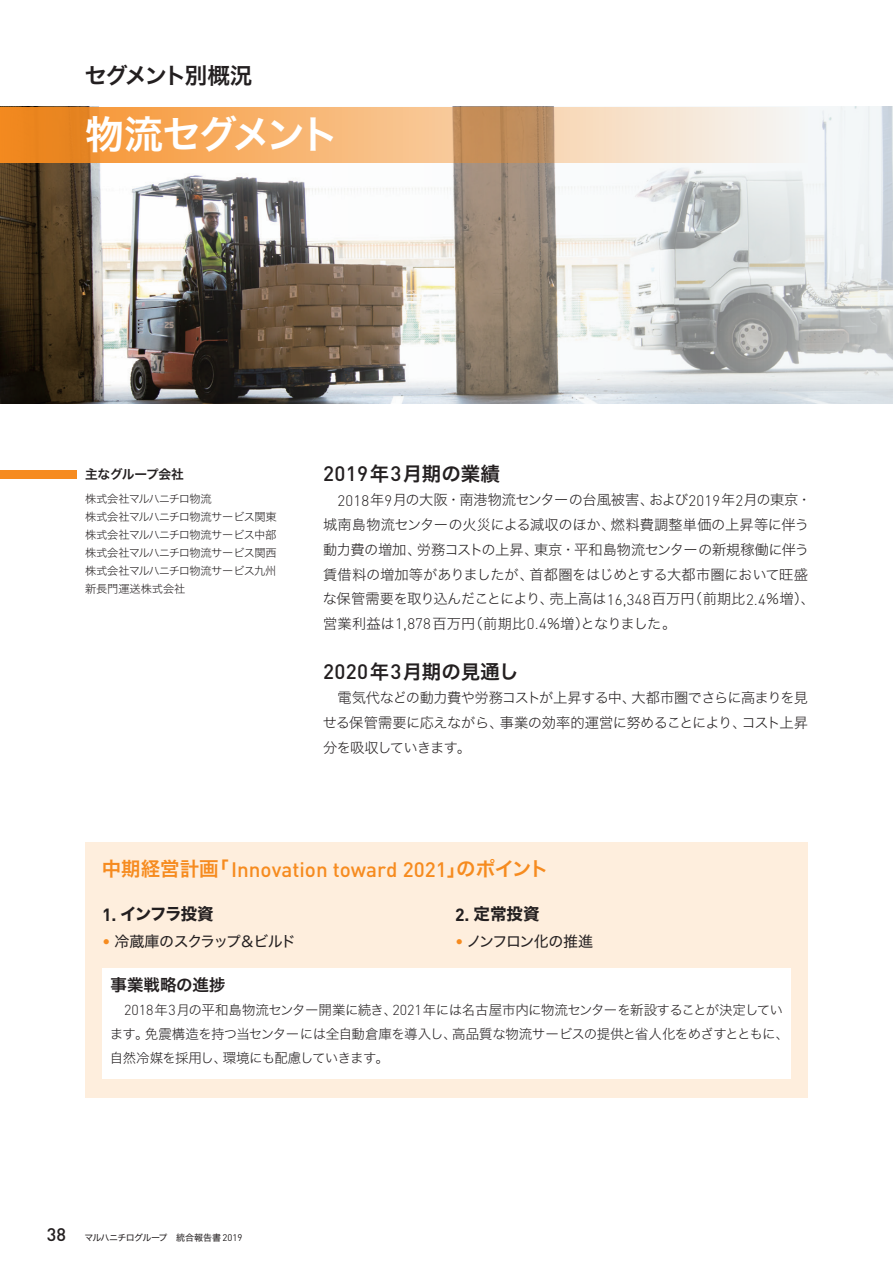
<style>
.page{position:relative;width:893px;height:1263px;background:#fff}
.page>*{position:absolute;margin:0;border:0;box-sizing:border-box;transform-origin:0 0}
.t1{font:39px "Hira Kaku Std N W6";letter-spacing:-.095em;color:#fff}
.t2{font:22.5px "Hira Kaku Std N W6";letter-spacing:-.075em;color:#231f20}
.t3{font:500 20.7px "DIN Pro";color:#f68b1f}
.t4{font:19.5px "Hira Kaku Std N W6";letter-spacing:-.005em;color:#231f20}
.t5{font:16.5px "Hira Kaku Std N W7";letter-spacing:-.025em;color:#231f20}
.t6{font:16.5px "Hira Kaku Std N W6";color:#231f20}
.t7{font:15px "Hira Kaku Std N W4";letter-spacing:-.07em;color:#231f20}
.t8{font:14.25px/24.8px "Hira Kaku Std N W2";letter-spacing:-.03em;color:#231f20}
.t9{font:13.5px/24px "Hira Kaku Std N W2";letter-spacing:-.045em;color:#231f20}
.t10{font:12.75px "Hira Kaku Std N W6";letter-spacing:-.025em;color:#231f20}
.t11{font:11.25px/18px "Hira Kaku Std N W2";letter-spacing:-.05em;color:#231f20}
.t12{font:9px "Hira Kaku Std N W4";letter-spacing:-.065em;color:#231f20}
.s1{font-family:"DIN Pro";font-weight:500;font-size:20.7px}
.s2{font-family:"DIN Pro";font-weight:300;font-size:15.15px}
.s3{font-family:"Hira Kaku Std N W6";font-weight:400;font-size:19.5px}
.s4{font-family:"DIN Pro";font-weight:700;font-size:17.55px}
.s5{font-family:"DIN Pro";font-size:15.9px;color:#f68b1f}
.s6{font-family:"DIN Pro";font-weight:300;font-size:14.25px}
.s7{font-family:"DIN Pro";font-weight:500;font-size:18px}
.s8{font-family:"DIN Pro";font-size:9.6px}
</style>
<div class="page">
<img style="left:0;top:106px;width:893px;height:298px">
<svg style="left:0;top:107px;width:808px;height:55px;background:#eeb882"></svg>
<div style="left:0;top:470px;width:77px;height:8px;background:#f68b1f"></div>
<div style="left:85px;top:842px;width:723px;height:255px;background:#feeedd"></div>
<div style="left:102px;top:968px;width:689px;height:111px;background:#fff"></div>
<h2 class="t2" style="left:84px;top:58px;width:170px">セグメント別概況</h2>
<h1 class="t1" style="left:85px;top:104px;width:256px">物流セグメント</h1>
<p class="t10" style="left:85px;top:465px;width:100px">主なグループ会社</p>
<p class="t11" style="left:85px;top:490px;width:193px">株式会社マルハニチロ物流<br>株式会社マルハニチロ物流サービス関東株式会社マルハニチロ物流サービス中部株式会社マルハニチロ物流サービス関西株式会社マルハニチロ物流サービス九州新長門運送株式会社</p>
<h3 class="t4" style="left:323px;top:458px;width:178px"><span class="s1">2019</span>年<span class="s1">3</span>月期の業績</h3>
<p class="t8" style="left:323px;top:487px;width:494px;text-indent:15px"><span class="s2">2018</span>年<span class="s2">9</span>月の大阪・南港物流センターの台風被害、および<span class="s2">2019</span>年<span class="s2">2</span>月の東京・城南島物流センターの火災による減収のほか、燃料費調整単価の上昇等に伴う動力費の増加、労務コストの上昇、東京・平和島物流センターの新規稼働に伴う賃借料の増加等がありましたが、首都圏をはじめとする大都市圏において旺盛な保管需要を取り込んだことにより、売上高は<span class="s2">16,348</span>百万円（前期比<span class="s2">2.4</span>％増）、営業利益は<span class="s2">1,878</span>百万円（前期比<span class="s2">0.4</span>％増）となりました。</p>
<h3 class="t4" style="left:323px;top:656px;width:197px"><span class="s1">2020</span>年<span class="s1">3</span>月期の見通し</h3>
<p class="t8" style="left:323px;top:685px;width:487px;text-align:justify">　電気代などの動力費や労務コストが上昇する中、大都市圏でさらに高まりを見せる保管需要に応えながら、事業の効率的運営に努めることにより、コスト上昇分を吸収していきます。</p>
<h3 class="t3" style="left:102px;top:855px;width:448px"><span class="s3">中期経営計画「</span>Innovation toward 2021<span class="s3">」のポイント</span></h3>
<p class="t5" style="left:102px;top:901px;width:113px"><span class="s4">1.</span> インフラ投資</p>
<p class="t7" style="left:102px;top:930px;width:195px"><span class="s5">•</span> 冷蔵庫のスクラップ＆ビルド</p>
<p class="t5" style="left:455px;top:901px;width:86px"><span class="s4">2.</span> 定常投資</p>
<p class="t7" style="left:455px;top:930px;width:140px"><span class="s5">•</span> ノンフロン化の推進</p>
<p class="t6" style="left:111px;top:972px;width:116px">事業戦略の進捗</p>
<p class="t9" style="left:110px;top:998px;width:681px;text-indent:14px"><span class="s6">2018</span>年<span class="s6">3</span>月の平和島物流センター開業に続き、<span class="s6">2021</span>年には名古屋市内に物流センターを新設することが決定しています。免震構造を持つ当センターには全自動倉庫を導入し、高品質な物流サービスの提供と省人化をめざすとともに、自然冷媒を採用し、環境にも配慮していきます。</p>
<p class="t12" style="left:47px;top:1230px;width:197px"><span class="s7">38</span> マルハニチログループ　統合報告書<span class="s8">2019</span></p>
</div>
